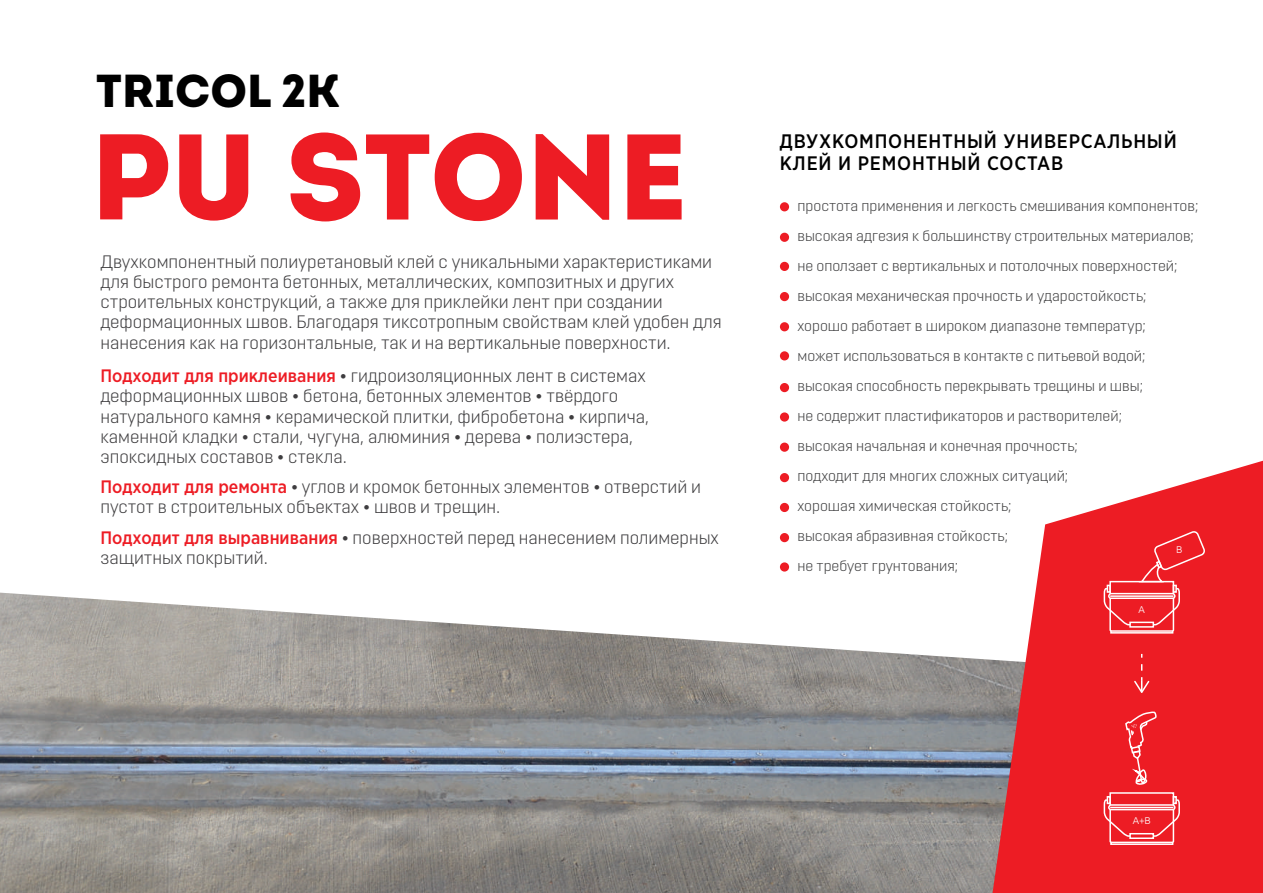
<style>
.page{position:relative;width:1263px;height:893px;background:#fff}
.page>*{position:absolute;margin:0;border:0;box-sizing:border-box;transform-origin:0 0}
.t1{font:900 121.5px "Intro";color:#ed1c24}
.t2{font:900 46.2px "Intro";color:#000}
.t3{font:500 19.5px/21.8px "Gotham Pro Narrow";letter-spacing:.04em;color:#000}
.t4{font:300 18px/20.2px "Opinion Pro";color:#3e3d3f}
.t5{font:300 15px/30px "Opinion Pro";color:#414142}
.t6{font:300 10.05px "Ubuntu";color:#fff}
.s1{font-family:"Gotham Pro Narrow";font-weight:500;color:#ed1c24}
</style>
<div class="page">
<img style="left:0;top:593px;width:989px;height:300px">
<svg style="left:989px;top:460px;width:274px;height:433px;fill:#ed1c24"></svg>
<svg style="left:1103px;top:529px;width:103px;height:105px;background:#ee343b"></svg>
<hr style="left:1111px;top:630px;width:62px;height:2px;background:#fff">
<svg style="left:1134px;top:664px;width:15px;height:29px"></svg>
<svg style="left:1103px;top:711px;width:78px;height:135px;background:#ef373e"></svg>
<hr style="left:1111px;top:842px;width:62px;height:1px;background:#fff">
<div style="left:780px;top:202px;width:9px;height:9px;background:#ed1c24;border-radius:50%"></div>
<div style="left:780px;top:233px;width:9px;height:9px;background:#ed1c24;border-radius:50%"></div>
<div style="left:780px;top:262px;width:9px;height:9px;background:#ed1c24;border-radius:50%"></div>
<div style="left:780px;top:292px;width:9px;height:9px;background:#ed1c24;border-radius:50%"></div>
<div style="left:780px;top:322px;width:9px;height:9px;background:#ed1c24;border-radius:50%"></div>
<div style="left:780px;top:351px;width:9px;height:9px;background:#ed1c24;border-radius:50%"></div>
<div style="left:780px;top:383px;width:9px;height:9px;background:#ed1c24;border-radius:50%"></div>
<div style="left:780px;top:412px;width:9px;height:10px;background:#ed1c24;border-radius:50%"></div>
<div style="left:780px;top:443px;width:9px;height:9px;background:#ed1c24;border-radius:50%"></div>
<div style="left:780px;top:473px;width:9px;height:9px;background:#ed1c24;border-radius:50%"></div>
<div style="left:780px;top:503px;width:9px;height:9px;background:#ed1c24;border-radius:50%"></div>
<div style="left:780px;top:533px;width:9px;height:9px;background:#ed1c24;border-radius:50%"></div>
<div style="left:780px;top:562px;width:9px;height:10px;background:#ed1c24;border-radius:50%"></div>
<h2 class="t2" style="left:96px;top:60px;width:245px">TRICOL 2K</h2>
<h1 class="t1" style="left:91px;top:97px;width:598px">PU STONE</h1>
<p class="t4" style="left:101px;top:251px;width:623px">Двухкомпонентный полиуретановый клей с уникальными характеристиками для быстрого ремонта бетонных, металлических, композитных и других строительных конструкций, а также для приклейки лент при создании деформационных швов. Благодаря тиксотропным свойствам клей удобен для нанесения как на горизонтальные, так и на вертикальные поверхности.</p>
<p class="t4" style="left:101px;top:366px;width:550px"><span class="s1">Подходит для приклеивания</span> • гидроизоляционных лент в системах деформационных швов • бетона, бетонных элементов • твёрдого натурального камня • керамической плитки, фибробетона • кирпича, каменной кладки • стали, чугуна, алюминия • дерева • полиэстера, эпоксидных составов • стекла.</p>
<p class="t4" style="left:101px;top:477px;width:602px"><span class="s1">Подходит для ремонта</span> • углов и кромок бетонных элементов • отверстий и пустот в строительных объектах • швов и трещин.</p>
<p class="t4" style="left:101px;top:527px;width:620px"><span class="s1">Подходит для выравнивания</span> • поверхностей перед нанесением полимерных защитных покрытий.</p>
<p class="t3" style="left:780px;top:130px;width:398px">ДВУХКОМПОНЕНТНЫЙ УНИВЕРСАЛЬНЫЙ<br>КЛЕЙ И РЕМОНТНЫЙ СОСТАВ</p>
<p class="t5" style="left:797px;top:191px;width:402px">простота применения и легкость смешивания компонентов; высокая адгезия к большинству строительных материалов; не оползает с вертикальных и потолочных поверхностей; высокая механическая прочность и ударостойкость; хорошо работает в широком диапазоне температур;<br>может использоваться в контакте с питьевой водой; высокая способность перекрывать трещины и швы;<br>не содержит пластификаторов и растворителей;<br>высокая начальная и конечная прочность;<br>подходит для многих сложных ситуаций;<br>хорошая химическая стойкость;<br>высокая абразивная стойкость;<br>не требует грунтования;</p>
<p class="t6" style="left:1176px;top:544px;width:8px">B</p>
<p class="t6" style="left:1138px;top:604px;width:8px">A</p>
<p class="t6" style="left:1133px;top:815px;width:19px">А+B</p>
</div>
